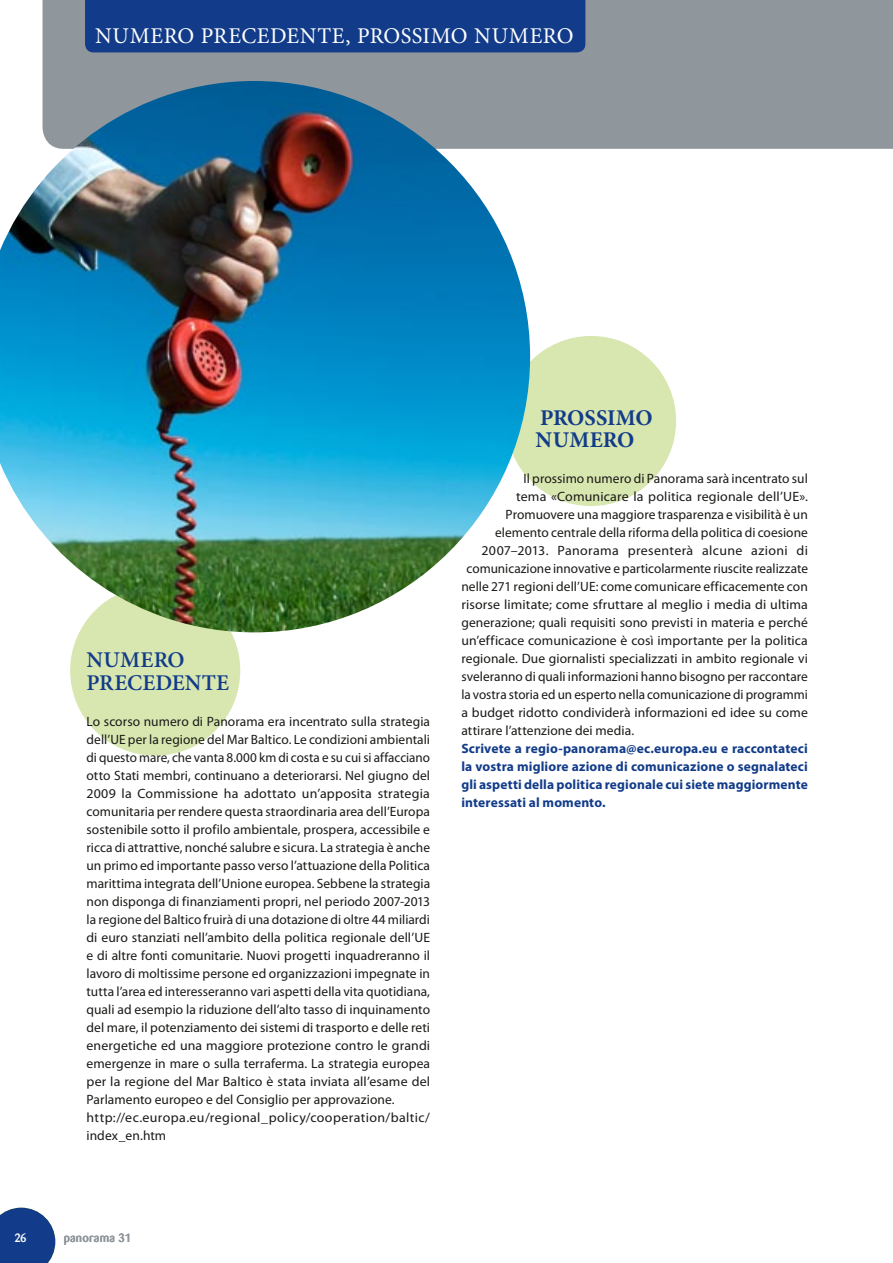
<style>
.page{position:relative;width:893px;height:1263px;background:#fff}
.page>*{position:absolute;margin:0;border:0;box-sizing:border-box;transform-origin:0 0}
.t1{font:22.5px "Minion Pro";letter-spacing:.02em;color:#fff}
.t2{font:600 22.5px/22.5px "Minion Pro";color:#123c89}
.t3{font:700 22.5px/22.5px "Minion Pro";letter-spacing:.015em;color:#123c89}
.t4{font:13.5px/18px "Myriad Pro";letter-spacing:.005em;color:#1a1a18}
.t5{font:700 13.5px/18px "Myriad Pro";letter-spacing:.01em;color:#123c89;text-align:justify}
.t6{font:13.5px "Myriad Pro";letter-spacing:.025em;color:#1a1a18}
.t7{font:500 12px "Barmeno";letter-spacing:.02em;color:#8f979c}
.t8{font:500 12px "Barmeno";color:#fff}
</style>
<div class="page">
<div style="left:43px;top:0;width:849px;height:149px;background:#8f979c"></div>
<svg style="left:892px;top:0;width:1px;height:149px"></svg>
<svg style="left:0;top:1208px;width:55px;height:55px;background:#2a5094"></svg>
<div style="left:85px;top:0;width:500px;height:52px;background:#123c89"></div>
<div style="left:70px;top:585px;width:170px;height:171px;background:#d8e6b0;border-radius:50%"></div>
<div style="left:506px;top:336px;width:170px;height:170px;background:#d8e6b0;border-radius:50%"></div>
<img style="left:0;top:81px;width:530px;height:551px">
<h1 class="t1" style="left:95px;top:21px;width:480px">NUMERO PRECEDENTE, PROSSIMO NUMERO</h1>
<h1 class="t2" style="left:87px;top:648px;width:34px">NUMERO<br>PRECEDENTE</h1>
<p class="t4" style="left:87px;top:712px;width:345px">Lo scorso numero di Panorama era incentrato sulla strategia dell’UE per la regione del Mar Baltico. Le condizioni ambientali di questo mare, che vanta 8.000 km di costa e su cui si affacciano otto Stati membri, continuano a deteriorarsi. Nel giugno del 2009 la Commissione ha adottato un’apposita strategia comunitaria per rendere questa straordinaria area dell’Europa sostenibile sotto il profilo ambientale, prospera, accessibile e ricca di attrattive, nonché salubre e sicura. La strategia è anche un primo ed importante passo verso l’attuazione della Politica marittima integrata dell’Unione europea. Sebbene la strategia non disponga di finanziamenti propri, nel periodo 2007-2013 la regione del Baltico fruirà di una dotazione di oltre 44 miliardi di euro stanziati nell’ambito della politica regionale dell’UE e di altre fonti comunitarie. Nuovi progetti inquadreranno il lavoro di moltissime persone ed organizzazioni impegnate in tutta l’area ed interesseranno vari aspetti della vita quotidiana, quali ad esempio la riduzione dell’alto tasso di inquinamento del mare, il potenziamento dei sistemi di trasporto e delle reti energetiche ed una maggiore protezione contro le grandi emergenze in mare o sulla terraferma. La strategia europea per la regione del Mar Baltico è stata inviata all’esame del Parlamento europeo e del Consiglio per approvazione. http://ec.europa.eu/regional_policy/cooperation/baltic/ index_en.htm</p>
<h1 class="t3" style="left:536px;top:406px;width:119px">PROSSIMO<br>NUMERO</h1>
<p class="t4" style="left:524px;top:470px;width:286px">Il prossimo numero di Panorama sarà incentrato sul</p>
<p class="t4" style="left:516px;top:488px;width:293px">tema «Comunicare la politica regionale dell’UE».</p>
<p class="t4" style="left:506px;top:506px;width:304px">Promuovere una maggiore trasparenza e visibilità è un</p>
<p class="t4" style="left:495px;top:524px;width:314px">elemento centrale della riforma della politica di coesione</p>
<p class="t6" style="left:482px;top:543px;width:328px">2007–2013. Panorama presenterà alcune azioni di</p>
<p class="t4" style="left:467px;top:560px;width:343px">comunicazione innovative e particolarmente riuscite realizzate</p>
<p class="t4" style="left:461px;top:578px;width:348px">nelle 271 regioni dell’UE: come comunicare efficacemente con</p>
<p class="t4" style="left:461px;top:596px;width:348px">risorse limitate; come sfruttare al meglio i media di ultima</p>
<p class="t4" style="left:461px;top:614px;width:348px">generazione; quali requisiti sono previsti in materia e perché</p>
<p class="t4" style="left:461px;top:632px;width:348px">un’efficace comunicazione è così importante per la politica</p>
<p class="t4" style="left:461px;top:650px;width:348px">regionale. Due giornalisti specializzati in ambito regionale vi</p>
<p class="t4" style="left:461px;top:668px;width:348px">sveleranno di quali informazioni hanno bisogno per raccontare</p>
<p class="t4" style="left:461px;top:686px;width:348px">la vostra storia ed un esperto nella comunicazione di programmi</p>
<p class="t4" style="left:461px;top:704px;width:348px">a budget ridotto condividerà informazioni ed idee su come</p>
<p class="t4" style="left:461px;top:722px;width:174px">attirare l’attenzione dei media.</p>
<p class="t5" style="left:461px;top:740px;width:348px">Scrivete a regio-panorama@ec.europa.eu e raccontateci la vostra migliore azione di comunicazione o segnalateci gli aspetti della politica regionale cui siete maggiormente interessati al momento.</p>
<p class="t8" style="left:14px;top:1231px;width:14px">26</p>
<p class="t7" style="left:64px;top:1230px;width:69px">panorama 31</p>
</div>
